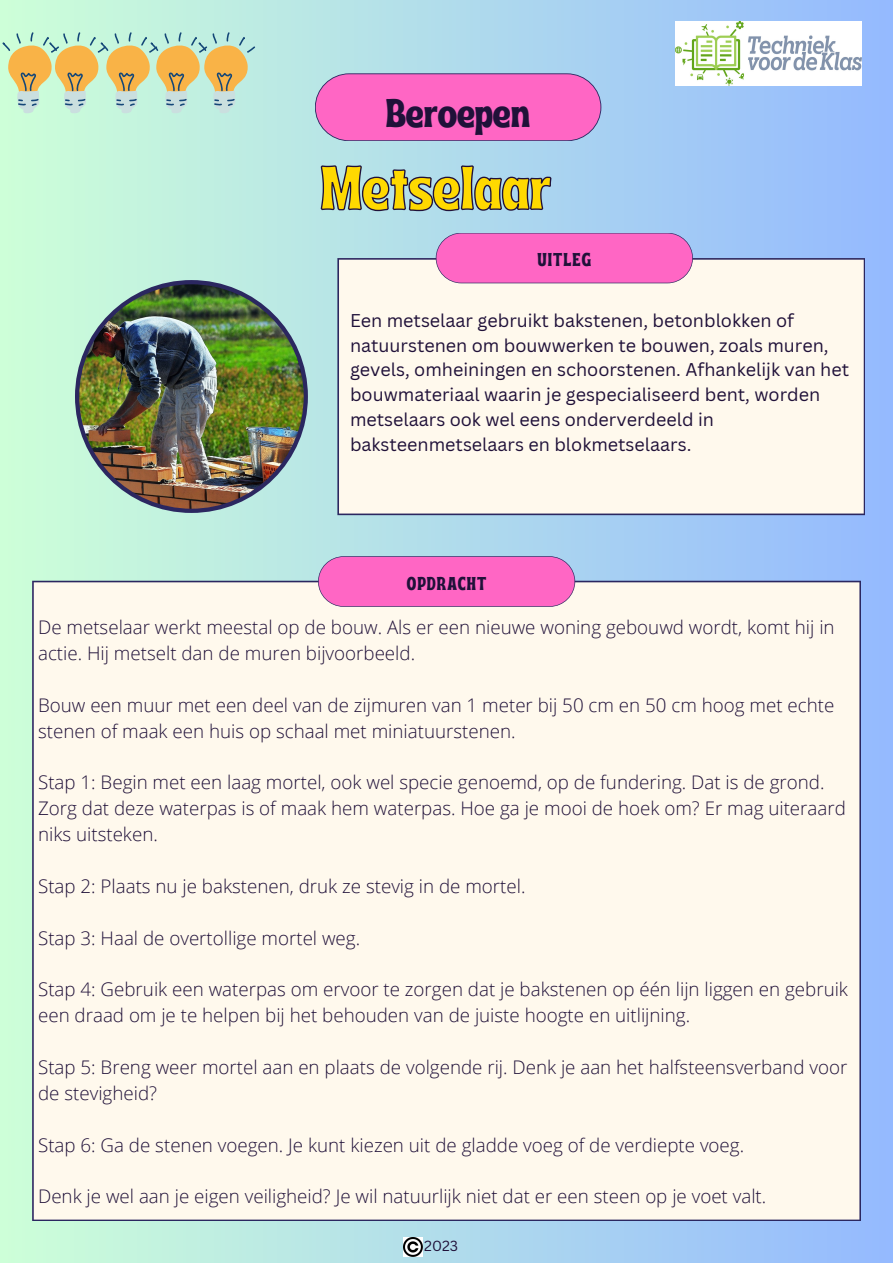
<style>
.page{position:relative;width:893px;height:1263px;background:#fff}
.page>*{position:absolute;margin:0;border:0;box-sizing:border-box;transform-origin:0 0}
.t1{font:61.35px "Ayr Tropika Island Int";color:#ffd900}
.t2{font:39.83px "Ayr Tropika Island Int";color:#201139}
.t3{font:300 18.75px/25.9px "Open Sans";color:#201139}
.t4{font:18.6px "Ayr Tropika Island Int";letter-spacing:.055em;color:#201139}
.t5{font:18px/24.8px "Canva Sans";color:#201139}
.t6{font:14.25px "Canva Sans";color:#201139}
</style>
<div class="page">
<div style="left:0;top:0;width:893px;height:1263px;background:linear-gradient(to right,#cdffd8,#94b9ff)"></div>
<div style="left:337px;top:258px;width:528px;height:257px;background:#fff9ed"></div>
<div style="left:32px;top:581px;width:829px;height:640px;background:#fff9ed"></div>
<svg style="left:318px;top:556px;width:257px;height:51px;background:#f66ac3"></svg>
<svg style="left:315px;top:73px;width:286px;height:68px;background:#f46ac3"></svg>
<img style="left:75px;top:280px;width:233px;height:233px">
<img style="left:675px;top:22px;width:186px;height:64px">
<img style="left:404px;top:1238px;width:19px;height:19px">
<svg style="left:436px;top:233px;width:257px;height:50px;background:#f86ac3"></svg>
<svg style="left:320px;top:164px;width:232px;height:48px;background:#98b9cc"></svg>
<svg style="left:2px;top:32px;width:253px;height:81px;background:#ced3a4"></svg>
<h4 class="t2" style="left:386px;top:75px;width:146px">Beroepen</h4>
<h1 class="t1" style="left:321px;top:129px;width:232px">Metselaar</h1>
<h2 class="t4" style="left:537px;top:242px;width:55px">UITLEG</h2>
<h4 class="t5" style="left:350px;top:308px;width:500px">Een metselaar gebruikt bakstenen, betonblokken of natuurstenen om bouwwerken te bouwen, zoals muren, gevels, omheiningen en schoorstenen. Afhankelijk van het bouwmateriaal waarin je gespecialiseerd bent, worden metselaars ook wel eens onderverdeeld in baksteenmetselaars en blokmetselaars.</h4>
<p class="t4" style="left:407px;top:565px;width:81px">OPDRACHT</p>
<p class="t3" style="left:38px;top:614px;width:798px">De metselaar werkt meestal op de bouw. Als er een nieuwe woning gebouwd wordt, komt hij in actie. Hij metselt dan de muren bijvoorbeeld.</p>
<p class="t3" style="left:38px;top:691px;width:797px">Bouw een muur met een deel van de zijmuren van 1 meter bij 50 cm en 50 cm hoog met echte stenen of maak een huis op schaal met miniatuurstenen.</p>
<h3 class="t3" style="left:38px;top:769px;width:809px">Stap 1: Begin met een laag mortel, ook wel specie genoemd, op de fundering. Dat is de grond.<br>Zorg dat deze waterpas is of maak hem waterpas. Hoe ga je mooi de hoek om? Er mag uiteraard niks uitsteken.</h3>
<h5 class="t3" style="left:38px;top:873px;width:489px">Stap 2: Plaats nu je bakstenen, druk ze stevig in de mortel.</h5>
<h3 class="t3" style="left:38px;top:924px;width:323px">Stap 3: Haal de overtollige mortel weg.</h3>
<h4 class="t3" style="left:38px;top:976px;width:811px">Stap 4: Gebruik een waterpas om ervoor te zorgen dat je bakstenen op één lijn liggen en gebruik een draad om je te helpen bij het behouden van de juiste hoogte en uitlijning.</h4>
<h4 class="t3" style="left:38px;top:1054px;width:810px">Stap 5: Breng weer mortel aan en plaats de volgende rij. Denk je aan het halfsteensverband voor de stevigheid?</h4>
<h4 class="t3" style="left:38px;top:1131px;width:707px">Stap 6: Ga de stenen voegen. Je kunt kiezen uit de gladde voeg of de verdiepte voeg.</h4>
<h4 class="t3" style="left:38px;top:1183px;width:729px">Denk je wel aan je eigen veiligheid? Je wil natuurlijk niet dat er een steen op je voet valt.</h4>
<p class="t6" style="left:424px;top:1236px;width:35px">2023</p>
</div>
